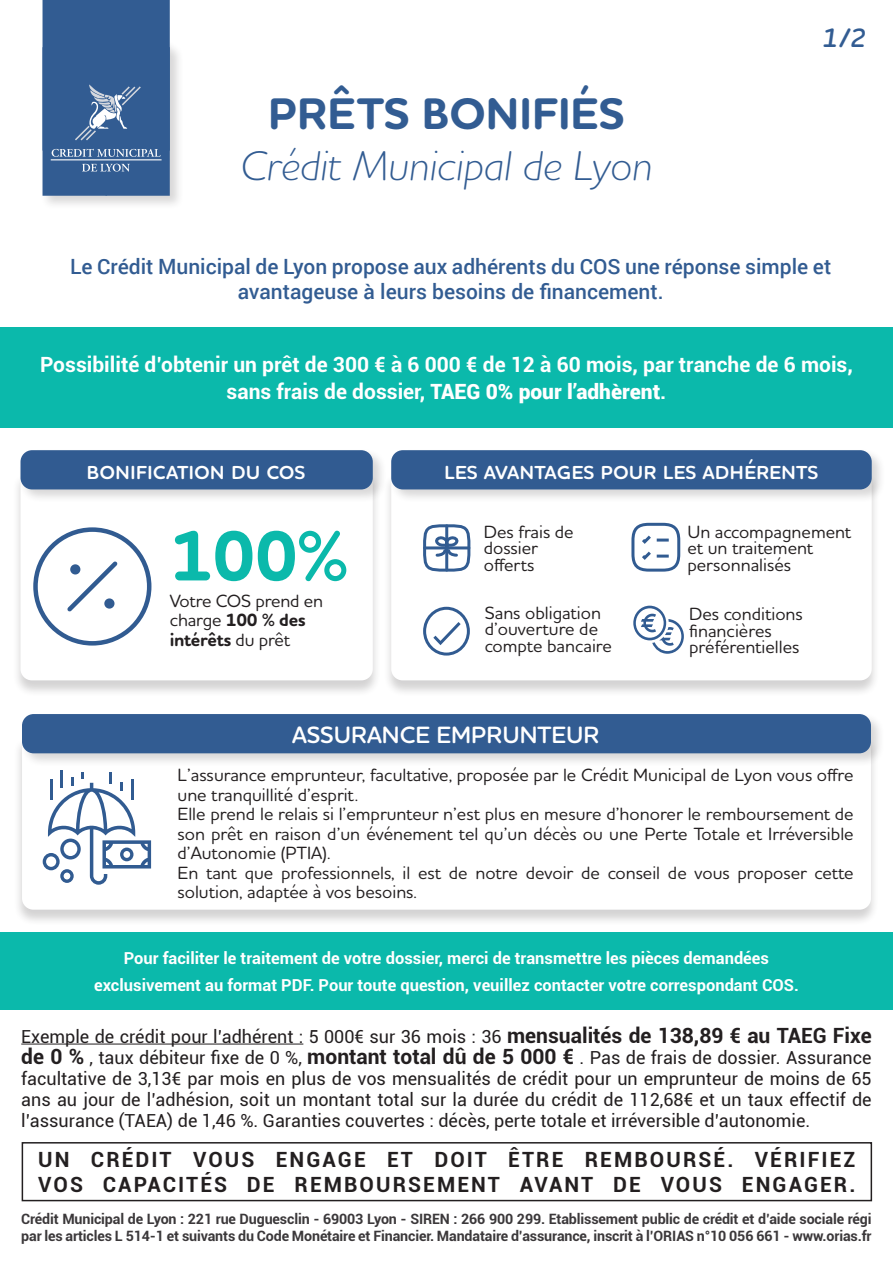
<style>
.page{position:relative;width:893px;height:1263px;background:#fff}
.page>*{position:absolute;margin:0;border:0;box-sizing:border-box;transform-origin:0 0}
.t1{font:700 72px "Houschka Rounded";color:#0bb9ab}
.t2{font:700 45px "Houschka Rounded";color:#325c92}
.t3{font:italic 300 42px "Houschka Rounded";color:#325c92}
.t4{font:italic 600 27px "Houschka Rounded";color:#325c92}
.t5{font:600 24px "Houschka Rounded";color:#fff}
.t6{font:700 21px/27px "Roboto";color:#fff;text-align:center}
.t7{font:500 21px/25.2px "Roboto";color:#325c92;text-align:center}
.t8{font:700 21px/25.2px "Roboto";letter-spacing:.1em;color:#231f20}
.t9{font:500 18px/19.5px "Houschka Rounded";color:#231f20}
.t10{font:18px/21px "Roboto";color:#231f20;text-align:justify}
.t11{font:700 16.5px/27px "Roboto";color:#fff;text-align:center}
.t12{font:700 14.25px/17.1px "Roboto";letter-spacing:-.01em;color:#3b383a}
.s1{font-weight:900}
.s2{font-weight:700}
.s3{font-weight:700;font-size:21px}
</style>
<div class="page">
<div style="left:0;top:327px;width:893px;height:100px;background:#0bb9ab"></div>
<div style="left:14px;top:738px;width:865px;height:188px;background:#231f20;opacity:.2"></div>
<svg style="left:22px;top:767px;width:849px;height:143px"></svg>
<div style="left:20px;top:712px;width:865px;height:55px;background:#231f20;opacity:.18"></div>
<div style="left:22px;top:714px;width:849px;height:39px;background:#325c92;border-radius:12px"></div>
<div style="left:383px;top:474px;width:497px;height:223px;background:#231f20;opacity:.2"></div>
<svg style="left:391px;top:504px;width:481px;height:176px"></svg>
<div style="left:389px;top:448px;width:497px;height:56px;background:#231f20;opacity:.18"></div>
<div style="left:391px;top:450px;width:481px;height:39px;background:#315b91;border-radius:12px"></div>
<svg style="left:420px;top:522px;width:53px;height:52px"></svg>
<svg style="left:630px;top:521px;width:52px;height:52px"></svg>
<svg style="left:633px;top:606px;width:51px;height:48px"></svg>
<hr style="left:21px;top:1043px;width:282px;height:1px;background:#231f20">
<div style="left:40px;top:3px;width:144px;height:207px;background:#231f20;opacity:.18"></div>
<svg style="left:43px;top:0;width:127px;height:196px;background:#3b6396"></svg>
<svg style="left:422px;top:605px;width:49px;height:52px"></svg>
<div style="left:12px;top:474px;width:369px;height:223px;background:#231f20;opacity:.2"></div>
<svg style="left:21px;top:504px;width:352px;height:176px"></svg>
<div style="left:18px;top:448px;width:369px;height:56px;background:#231f20;opacity:.18"></div>
<div style="left:21px;top:450px;width:352px;height:39px;background:#315b91;border-radius:12px"></div>
<svg style="left:31px;top:525px;width:123px;height:123px"></svg>
<hr style="left:60px;top:770px;width:3px;height:17px;background:#315b91">
<svg style="left:43px;top:772px;width:108px;height:113px"></svg>
<div style="left:22px;top:1142px;width:850px;height:59px;border:2px solid #231f20"></div>
<div style="left:0;top:932px;width:893px;height:78px;background:#0bb9ab"></div>
<h2 class="t2" style="left:268px;top:85px;width:358px">PRÊTS BONIFIÉS</h2>
<h3 class="t3" style="left:240px;top:139px;width:414px">Crédit Municipal de Lyon</h3>
<h3 class="t4" style="left:822px;top:20px;width:45px">1/2</h3>
<p class="t7" style="left:70px;top:253px;width:763px">Le Crédit Municipal de Lyon propose aux adhérents du COS une réponse simple et avantageuse à leurs besoins de financement.</p>
<p class="t6" style="left:40px;top:350px;width:814px">Possibilité d’obtenir un prêt de 300 € à 6 000 € de 12 à 60 mois, par tranche de 6 mois, sans frais de dossier, <span class="s1">TAEG 0% pour l’adhèrent</span>.</p>
<h3 class="t5" style="left:87px;top:455px;width:220px">bonification du cos</h3>
<h1 class="t1" style="left:170px;top:510px;width:180px">100%</h1>
<p class="t9" style="left:170px;top:590px;width:155px">Votre COS prend en charge <span class="s2">100 % des intérêts</span> du prêt</p>
<h3 class="t5" style="left:444px;top:455px;width:376px">les avantages pour les adhérents</h3>
<p class="t9" style="left:484px;top:523px;width:91px;line-height:16.5px">Des frais de dossier offerts</p>
<p class="t9" style="left:687px;top:523px;width:165px;line-height:16.5px">Un accompagnement et un traitement personnalisés</p>
<p class="t9" style="left:689px;top:605px;width:115px;line-height:16.5px">Des conditions financières préférentielles</p>
<p class="t9" style="left:485px;top:604px;width:129px;line-height:16.5px">Sans obligation d’ouverture de compte bancaire</p>
<h3 class="t5" style="left:292px;top:719px;width:309px">ASSURANCE EMPRUNTEUR</h3>
<p class="t9" style="left:178px;top:765px;width:678px">L’assurance emprunteur, facultative, proposée par le Crédit Municipal de Lyon vous offre une tranquillité d’esprit.<br>Elle prend le relais si l’emprunteur n’est plus en mesure d’honorer le remboursement de son prêt en raison d’un événement tel qu’un décès ou une Perte Totale et Irréversible d’Autonomie (PTIA).<br>En tant que professionnels, il est de notre devoir de conseil de vous proposer cette solution, adaptée à vos besoins.</p>
<p class="t11" style="left:94px;top:944px;width:706px">Pour faciliter le traitement de votre dossier, merci de transmettre les pièces demandées exclusivement au format PDF. Pour toute question, veuillez contacter votre correspondant COS.</p>
<p class="t10" style="left:21px;top:1025px;width:852px">Exemple de crédit pour l’adhérent : 5 000€ sur 36 mois : 36 <span class="s3">mensualités de 138,89 € au TAEG Fixe de 0 %</span> , taux débiteur fixe de 0 %, <span class="s3">montant total dû de 5 000 €</span> . Pas de frais de dossier. Assurance facultative de 3,13€ par mois en plus de vos mensualités de crédit pour un emprunteur de moins de 65 ans au jour de l’adhésion, soit un montant total sur la durée du crédit de 112,68€ et un taux effectif de l’assurance (TAEA) de 1,46 %. Garanties couvertes : décès, perte totale et irréversible d’autonomie.</p>
<p class="t8" style="left:38px;top:1146px;width:819px">UN CRÉDIT VOUS ENGAGE ET DOIT ÊTRE REMBOURSÉ. VÉRIFIEZ<br>VOS CAPACITÉS DE REMBOURSEMENT AVANT DE VOUS ENGAGER.</p>
<p class="t12" style="left:21px;top:1210px;width:852px">Crédit Municipal de Lyon : 221 rue Duguesclin - 69003 Lyon - SIREN : 266 900 299. Etablissement public de crédit et d’aide sociale régi par les articles L 514-1 et suivants du Code Monétaire et Financier. Mandataire d’assurance, inscrit à l’ORIAS n°10 056 661 - www.orias.fr</p>
</div>
